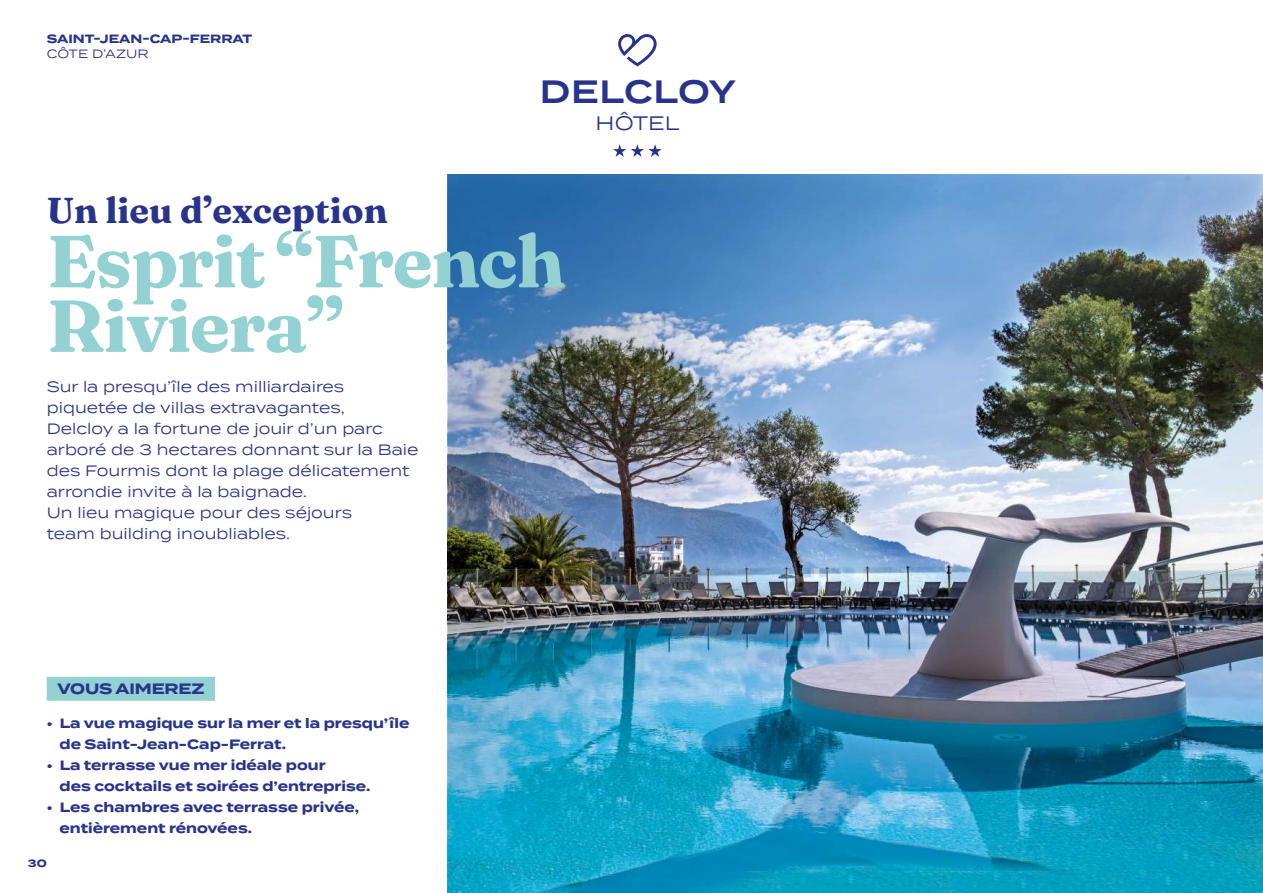
<style>
.page{position:relative;width:1263px;height:893px;background:#fff}
.page>*{position:absolute;margin:0;border:0;box-sizing:border-box;transform-origin:0 0}
.t1{font:700 73.5px/64.5px "Fraunces";letter-spacing:-.02em;color:#94d1d2}
.t2{font:700 36px "Fraunces";color:#28348b}
.t3{font:600 32.25px "Termina";letter-spacing:.01em;color:#28348b}
.t4{font:19.5px "Termina";color:#28348b}
.t5{font:15px/21px "Termina";color:#28348b}
.t6{font:700 15px "Termina";letter-spacing:-.01em;color:#28348b}
.t7{font:700 13.5px/21px "Termina";color:#28348b}
.t8{font:700 12px "Termina";color:#28348b}
.t9{font:12px "Termina";color:#28348b}
.t10{font:700 10.5px "Termina";color:#28348b}
</style>
<div class="page">
<img style="left:448px;top:174px;width:803px;height:719px">
<svg style="left:618px;top:34px;width:39px;height:32px"></svg>
<svg style="left:613px;top:144px;width:49px;height:13px"></svg>
<div style="left:47px;top:677px;width:168px;height:24px;background:#94d1d2"></div>
<p class="t8" style="left:47px;top:30px;width:207px">SAINT-JEAN-CAP-FERRAT</p>
<p class="t9" style="left:47px;top:45px;width:103px">CÔTE D’AZUR</p>
<h3 class="t3" style="left:540px;top:67px;width:198px">DELCLOY</h3>
<h3 class="t4" style="left:596px;top:109px;width:86px">HÔTEL</h3>
<h2 class="t2" style="left:47px;top:182px;width:342px">Un lieu d’exception</h2>
<h1 class="t1" style="left:47px;top:225px;width:520px">Esprit “French<br>Riviera”</h1>
<p class="t5" style="left:47px;top:376px;width:373px">Sur la presqu’île des milliardaires piquetée de villas extravagantes,<br>Delcloy a la fortune de jouir d’un parc arboré de 3 hectares donnant sur la Baie des Fourmis dont la plage délicatement arrondie invite à la baignade.<br>Un lieu magique pour des séjours<br>team building inoubliables.</p>
<p class="t6" style="left:58px;top:677px;width:148px">VOUS AIMEREZ</p>
<p class="t7" style="left:60px;top:713px;width:351px;text-indent:-13px">• La vue magique sur la mer et la presqu’île de Saint-Jean-Cap-Ferrat.</p>
<p class="t7" style="left:60px;top:755px;width:313px;text-indent:-13px">• La terrasse vue mer idéale pour<br>des cocktails et soirées d’entreprise.</p>
<p class="t7" style="left:60px;top:797px;width:301px;text-indent:-13px">• Les chambres avec terrasse privée, entièrement rénovées.</p>
<p class="t10" style="left:28px;top:855px;width:20px">30</p>
</div>
